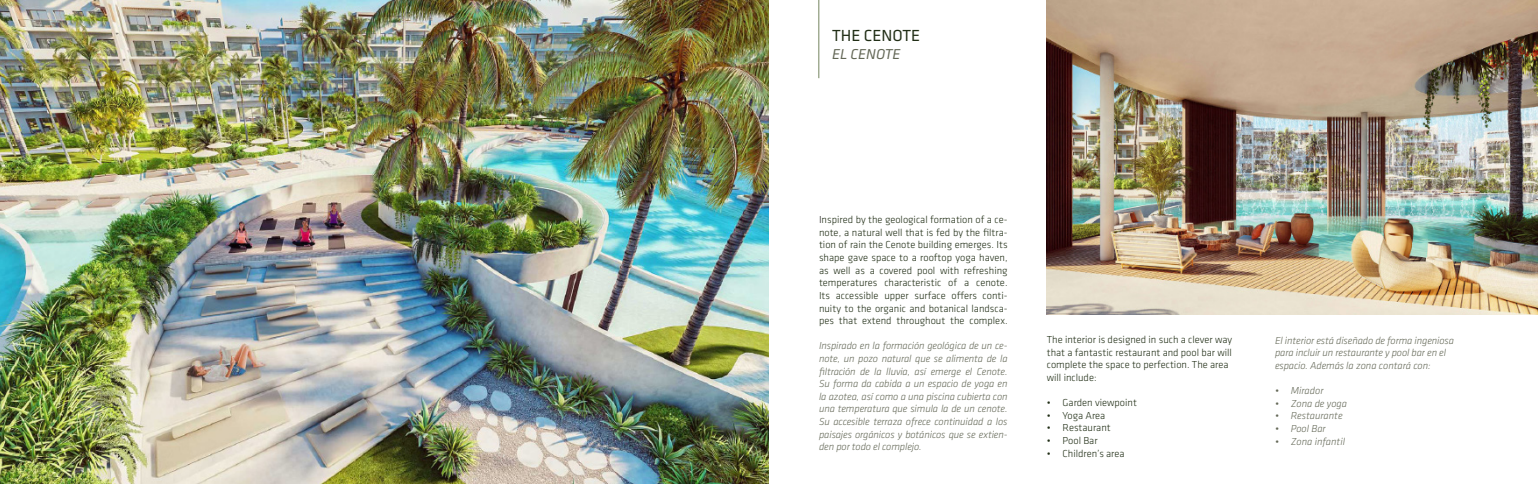
<style>
.page{position:relative;width:1538px;height:484px;background:#fff}
.page>*{position:absolute;margin:0;border:0;box-sizing:border-box;transform-origin:0 0}
.t1{font:16.62px "Klavika Basic";color:#212e16}
.t2{font:italic 14.88px "Klavika Basic";color:#646857}
.t3{font:300 10.5px/12.6px "Klavika Basic";color:#212e16;text-align:justify}
.t4{font:italic 300 10.5px/12.6px "Klavika Basic";letter-spacing:-.01em;color:#646857;text-align:justify}
.s1{color:#231f20}
</style>
<div class="page">
<hr style="left:819px;top:0;width:1px;height:78px;background:#75855f">
<img style="left:0;top:0;width:769px;height:484px">
<img style="left:1047px;top:0;width:491px;height:315px">
<p class="t1" style="left:832px;top:25px;width:90px">THE CENOTE</p>
<p class="t2" style="left:832px;top:45px;width:70px">EL CENOTE</p>
<p class="t3" style="left:819px;top:213px;width:190px"><span class="s1">I</span>nspired by the geological formation of a ce&shy;note, a natural well that is fed by the filtra&shy;tion of rain the Cenote building emerges. Its shape gave space to a rooftop yoga haven, as well as a covered pool with refreshing temperatures characteristic of a cenote.<br>Its accessible upper surface offers conti&shy;nuity to the organic and botanical landsca&shy;pes that extend throughout the complex.</p>
<p class="t4" style="left:819px;top:339px;width:190px">Inspirado en la formación geológica de un ce&shy;note, un pozo natural que se alimenta de la filtración de la lluvia, así emerge el Cenote.<br>Su forma da cabida a un espacio de yoga en la azotea, así como a una piscina cubierta con una temperatura que simula la de un cenote.<br>Su accesible terraza ofrece continuidad a los paisajes orgánicos y botánicos que se extien&shy;den por todo el complejo.</p>
<p class="t4" style="left:1275px;top:334px;width:180px;text-align:left">El interior está diseñado de forma ingeniosa para incluir un restaurante y pool bar en el espacio. Además la zona contará con:</p>
<p class="t3" style="left:1047px;top:333px;width:187px;text-align:left">The interior is designed in such a clever way that a fantastic restaurant and pool bar will complete the space to perfection. The area will include:</p>
<p class="t3" style="left:1047px;top:396px;width:92px">• Garden viewpoint</p>
<p class="t3" style="left:1047px;top:409px;width:60px">• Yoga Area</p>
<p class="t3" style="left:1047px;top:421px;width:65px">• Restaurant</p>
<p class="t3" style="left:1047px;top:434px;width:52px">• Pool Bar</p>
<p class="t3" style="left:1047px;top:446px;width:79px">• Children’s area</p>
<p class="t4" style="left:1275px;top:384px;width:50px">• Mirador</p>
<p class="t4" style="left:1275px;top:397px;width:74px">• Zona de yoga</p>
<p class="t4" style="left:1275px;top:409px;width:69px">• Restaurante</p>
<p class="t4" style="left:1275px;top:422px;width:52px">• Pool Bar</p>
<p class="t4" style="left:1275px;top:434px;width:72px">• Zona infantil</p>
</div>
